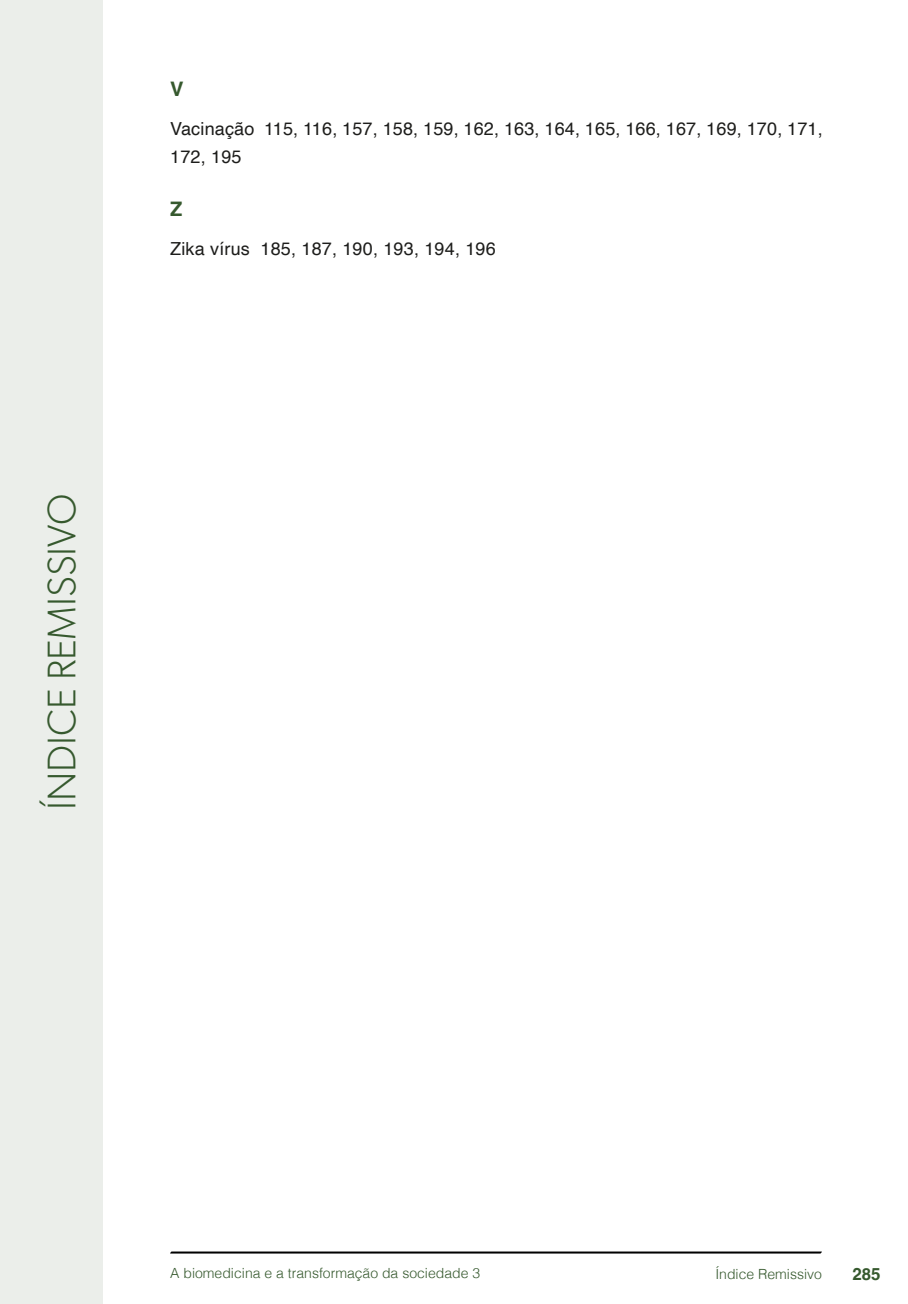
<style>
.page{position:relative;width:908px;height:1304px;background:#fff}
.page>*{position:absolute;margin:0;border:0;box-sizing:border-box;transform-origin:0 0}
.t1{font:300 40px "Gibson";color:#36592e}
.t2{font:700 20px "Helvetica";color:#36592e}
.t3{font:18px/28px "Helvetica";letter-spacing:.01em;color:#1d1d1b}
.t4{font:700 16.8px "Helvetica";color:#36592e}
.t5{font:300 14px "Helvetica";color:#36592e}
</style>
<div class="page">
<svg style="left:170px;top:1251px;width:651px;height:3px;background:#515151"></svg>
<div style="left:0;top:0;width:103px;height:1304px;background:#ebeeea"></div>
<p class="t2" style="left:170px;top:77px;width:15px">V</p>
<p class="t3" style="left:170px;top:116px;width:653px">Vacinação 115, 116, 157, 158, 159, 162, 163, 164, 165, 166, 167, 169, 170, 171,<br>172, 195</p>
<p class="t2" style="left:170px;top:197px;width:14px">Z</p>
<p class="t3" style="left:170px;top:236px;width:327px">Zika vírus 185, 187, 190, 193, 194, 196</p>
<h1 class="t1" style="left:37px;top:810px;width:317px;rotate:-90deg">ÍNDICE REMISSIVO</h1>
<p class="t5" style="left:170px;top:1261px;width:311px">A biomedicina e a transformação da sociedade 3</p>
<p class="t5" style="left:715px;top:1262px;width:108px">Índice Remissivo</p>
<p class="t4" style="left:851px;top:1264px;width:30px">285</p>
</div>
